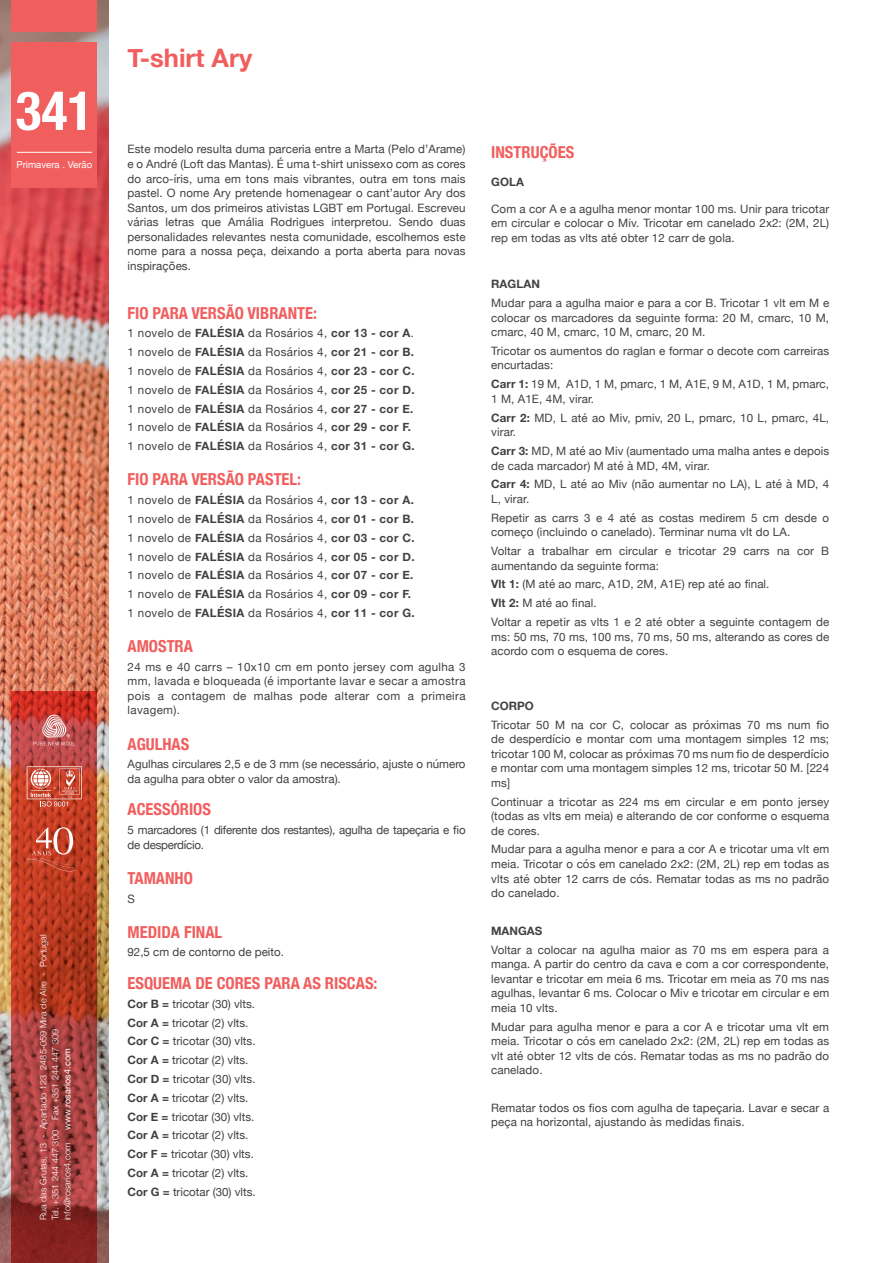
<style>
.page{position:relative;width:893px;height:1263px;background:#fff}
.page>*{position:absolute;margin:0;border:0;box-sizing:border-box;transform-origin:0 0}
.t1{font:700 condensed 54px "Helvetica Neue";color:#fff}
.t2{font:700 25.5px "Helvetica Neue";color:#f15e5e}
.t3{font:700 condensed 16.5px "Helvetica Neue";color:#f15e5e}
.t4{font:11.55px/14.5px "Helvetica Neue";letter-spacing:.01em;color:#414042}
.t5{font:11.55px/18.8px "Helvetica Neue";letter-spacing:.03em;color:#414042}
.t6{font:11.55px/14.5px "Helvetica Neue";letter-spacing:-.02em;color:#414042}
.t7{font:700 11.55px "Helvetica Neue";color:#414042}
.t8{font:9.6px "Helvetica Neue";color:#fff}
.t9{font:300 9px/12px "Helvetica Neue";letter-spacing:.01em;color:#fff}
.t10{font:9px "Helvetica Neue";letter-spacing:.01em;color:#fff}
.s1{font-weight:700}
</style>
<div class="page">
<img style="left:0;top:0;width:108px;height:1263px">
<div style="left:12px;top:43px;width:85px;height:145px;background:#f15e5e"></div>
<div style="left:12px;top:0;width:85px;height:32px;background:#f15e5e"></div>
<hr style="left:17px;top:152px;width:75px;height:1px;background:#fff">
<svg style="left:12px;top:692px;width:85px;height:571px;background:#aa392e"></svg>
<svg style="left:33px;top:713px;width:42px;height:32px"></svg>
<svg style="left:27px;top:827px;width:55px;height:45px;background:#c6543d"></svg>
<svg style="left:27px;top:766px;width:55px;height:40px;background:#d06a58"></svg>
<h1 class="t1" style="left:16px;top:66px;width:79px">341</h1>
<p class="t8" style="left:16px;top:158px;width:77px">Primavera . Verão</p>
<p class="t9" style="left:37px;top:1220px;width:288px;rotate:-90deg">Rua das Grutas, 13 - Apartado 123 2485-059 Mira de Aire - Portugal<br>Tel. +351 244 447 300 Fax +351 244 447 309<br>info@rosarios4.com</p>
<p class="t10" style="left:61px;top:1130px;width:83px;rotate:-90deg">www.rosarios4.com</p>
<h2 class="t2" style="left:128px;top:38px;width:126px">T-shirt Ary</h2>
<p class="t4" style="left:128px;top:143px;width:340px;text-align:justify">Este modelo resulta duma parceria entre a Marta (Pelo d’Arame) e o André (Loft das Mantas). É uma t-shirt unissexo com as cores do arco-íris, uma em tons mais vibrantes, outra em tons mais pastel. O nome Ary pretende homenagear o cant’autor Ary dos Santos, um dos primeiros ativistas LGBT em Portugal. Escreveu várias letras que Amália Rodrigues interpretou. Sendo duas personalidades relevantes nesta comunidade, escolhemos este nome para a nossa peça, deixando a porta aberta para novas inspirações.</p>
<h3 class="t3" style="left:128px;top:299px;width:191px">FIO PARA VERSÃO VIBRANTE:</h3>
<p class="t5" style="left:128px;top:325px;width:289px">1 novelo de <span class="s1">FALÉSIA</span> da Rosários 4, <span class="s1">cor 13 - cor A</span>.<br>1 novelo de <span class="s1">FALÉSIA</span> da Rosários 4, <span class="s1">cor 21 - cor B.<br></span>1 novelo de <span class="s1">FALÉSIA</span> da Rosários 4, <span class="s1">cor 23 - cor C.<br></span>1 novelo de <span class="s1">FALÉSIA</span> da Rosários 4, <span class="s1">cor 25 - cor D.<br></span>1 novelo de <span class="s1">FALÉSIA</span> da Rosários 4, <span class="s1">cor 27 - cor E.<br></span>1 novelo de <span class="s1">FALÉSIA</span> da Rosários 4, <span class="s1">cor 29 - cor F.<br></span>1 novelo de <span class="s1">FALÉSIA</span> da Rosários 4, <span class="s1">cor 31 - cor G.</span></p>
<h3 class="t3" style="left:128px;top:466px;width:175px">FIO PARA VERSÃO PASTEL:</h3>
<p class="t5" style="left:128px;top:491px;width:289px">1 novelo de <span class="s1">FALÉSIA</span> da Rosários 4, <span class="s1">cor 13 - cor A.<br></span>1 novelo de <span class="s1">FALÉSIA</span> da Rosários 4, <span class="s1">cor 01 - cor B.<br></span>1 novelo de <span class="s1">FALÉSIA</span> da Rosários 4, <span class="s1">cor 03 - cor C.<br></span>1 novelo de <span class="s1">FALÉSIA</span> da Rosários 4, <span class="s1">cor 05 - cor D.<br></span>1 novelo de <span class="s1">FALÉSIA</span> da Rosários 4, <span class="s1">cor 07 - cor E.<br></span>1 novelo de <span class="s1">FALÉSIA</span> da Rosários 4, <span class="s1">cor 09 - cor F.<br></span>1 novelo de <span class="s1">FALÉSIA</span> da Rosários 4, <span class="s1">cor 11 - cor G.</span></p>
<h3 class="t3" style="left:128px;top:632px;width:67px">AMOSTRA</h3>
<p class="t4" style="left:128px;top:660px;width:340px;text-align:justify">24 ms e 40 carrs – 10x10 cm em ponto jersey com agulha 3 mm, lavada e bloqueada (é importante lavar e secar a amostra pois a contagem de malhas pode alterar com a primeira lavagem).</p>
<h3 class="t3" style="left:128px;top:730px;width:63px">AGULHAS</h3>
<p class="t4" style="left:128px;top:758px;width:340px">Agulhas circulares 2,5 e de 3 mm (se necessário, ajuste o número da agulha para obter o valor da amostra).</p>
<h3 class="t3" style="left:128px;top:796px;width:85px">ACESSÓRIOS</h3>
<p class="t6" style="left:128px;top:823px;width:340px">5 marcadores (1 diferente dos restantes), agulha de tapeçaria e fio de desperdício.</p>
<h3 class="t3" style="left:128px;top:864px;width:67px">TAMANHO</h3>
<p class="t4" style="left:128px;top:892px;width:9px">S</p>
<h3 class="t3" style="left:128px;top:918px;width:96px">MEDIDA FINAL</h3>
<p class="t4" style="left:128px;top:946px;width:158px">92,5 cm de contorno de peito.</p>
<h3 class="t3" style="left:128px;top:969px;width:251px">ESQUEMA DE CORES PARA AS RISCAS:</h3>
<p class="t4" style="left:128px;top:995px;width:130px;line-height:18.8px"><span class="s1">Cor B =</span> tricotar (30) vlts.<br><span class="s1">Cor A =</span> tricotar (2) vlts.<br><span class="s1">Cor C =</span> tricotar (30) vlts.<br><span class="s1">Cor A =</span> tricotar (2) vlts.<br><span class="s1">Cor D =</span> tricotar (30) vlts.<br><span class="s1">Cor A =</span> tricotar (2) vlts.<br><span class="s1">Cor E =</span> tricotar (30) vlts.<br><span class="s1">Cor A =</span> tricotar (2) vlts.<br><span class="s1">Cor F =</span> tricotar (30) vlts.<br><span class="s1">Cor A =</span> tricotar (2) vlts.<br><span class="s1">Cor G =</span> tricotar (30) vlts.</p>
<h3 class="t3" style="left:491px;top:139px;width:85px">INSTRUÇÕES</h3>
<p class="t7" style="left:491px;top:172px;width:34px">GOLA</p>
<p class="t4" style="left:491px;top:202px;width:340px;text-align:justify">Com a cor A e a agulha menor montar 100 ms. Unir para tricotar em circular e colocar o Miv. Tricotar em canelado 2x2: (2M, 2L) rep em todas as vlts até obter 12 carr de gola.</p>
<p class="t7" style="left:491px;top:275px;width:50px">RAGLAN</p>
<p class="t4" style="left:491px;top:296px;width:340px;text-align:justify">Mudar para a agulha maior e para a cor B. Tricotar 1 vlt em M e colocar os marcadores da seguinte forma: 20 M, cmarc, 10 M, cmarc, 40 M, cmarc, 10 M, cmarc, 20 M.</p>
<p class="t4" style="left:491px;top:344px;width:340px">Tricotar os aumentos do raglan e formar o decote com carreiras encurtadas:</p>
<p class="t4" style="left:491px;top:377px;width:339px"><span class="s1">Carr 1:</span> 19 M, A1D, 1 M, pmarc, 1 M, A1E, 9 M, A1D, 1 M, pmarc,<br>1 M, A1E, 4M, virar.</p>
<p class="t4" style="left:491px;top:411px;width:340px"><span class="s1">Carr 2:</span> MD, L até ao Miv, pmiv, 20 L, pmarc, 10 L, pmarc, 4L, virar.</p>
<p class="t4" style="left:491px;top:444px;width:340px"><span class="s1">Carr 3:</span> MD, M até ao Miv (aumentado uma malha antes e depois de cada marcador) M até à MD, 4M, virar.</p>
<p class="t4" style="left:491px;top:478px;width:340px"><span class="s1">Carr 4:</span> MD, L até ao Miv (não aumentar no LA), L até à MD, 4<br>L, virar.</p>
<p class="t4" style="left:491px;top:511px;width:340px">Repetir as carrs 3 e 4 até as costas medirem 5 cm desde o começo (incluindo o canelado). Terminar numa vlt do LA.</p>
<p class="t4" style="left:491px;top:544px;width:339px">Voltar a trabalhar em circular e tricotar 29 carrs na cor B aumentando da seguinte forma:</p>
<p class="t4" style="left:491px;top:576px;width:340px;line-height:18.8px"><span class="s1">Vlt 1:</span> (M até ao marc, A1D, 2M, A1E) rep até ao final.<br><span class="s1">Vlt 2:</span> M até ao final.<br>Voltar a repetir as vlts 1 e 2 até obter a seguinte contagem de</p>
<p class="t4" style="left:491px;top:630px;width:340px">ms: 50 ms, 70 ms, 100 ms, 70 ms, 50 ms, alterando as cores de acordo com o esquema de cores.</p>
<p class="t7" style="left:491px;top:696px;width:44px">CORPO</p>
<p class="t4" style="left:491px;top:718px;width:340px;text-align:justify">Tricotar 50 M na cor C, colocar as próximas 70 ms num fio de desperdício e montar com uma montagem simples 12 ms; tricotar 100 M, colocar as próximas 70 ms num fio de desperdício e montar com uma montagem simples 12 ms, tricotar 50 M. [224 ms]</p>
<p class="t4" style="left:491px;top:795px;width:340px;text-align:justify">Continuar a tricotar as 224 ms em circular e em ponto jersey (todas as vlts em meia) e alterando de cor conforme o esquema de cores.</p>
<p class="t4" style="left:491px;top:843px;width:340px;text-align:justify">Mudar para a agulha menor e para a cor A e tricotar uma vlt em meia. Tricotar o cós em canelado 2x2: (2M, 2L) rep em todas as vlts até obter 12 carrs de cós. Rematar todas as ms no padrão do canelado.</p>
<p class="t7" style="left:491px;top:921px;width:53px">MANGAS</p>
<p class="t4" style="left:491px;top:943px;width:340px;text-align:justify">Voltar a colocar na agulha maior as 70 ms em espera para a manga. A partir do centro da cava e com a cor correspondente, levantar e tricotar em meia 6 ms. Tricotar em meia as 70 ms nas agulhas, levantar 6 ms. Colocar o Miv e tricotar em circular e em meia 10 vlts.</p>
<p class="t4" style="left:491px;top:1020px;width:340px;text-align:justify">Mudar para agulha menor e para a cor A e tricotar uma vlt em meia. Tricotar o cós em canelado 2x2: (2M, 2L) rep em todas as vlt até obter 12 vlts de cós. Rematar todas as ms no padrão do canelado.</p>
<p class="t4" style="left:491px;top:1101px;width:340px">Rematar todos os fios com agulha de tapeçaria. Lavar e secar a peça na horizontal, ajustando às medidas finais.</p>
</div>
